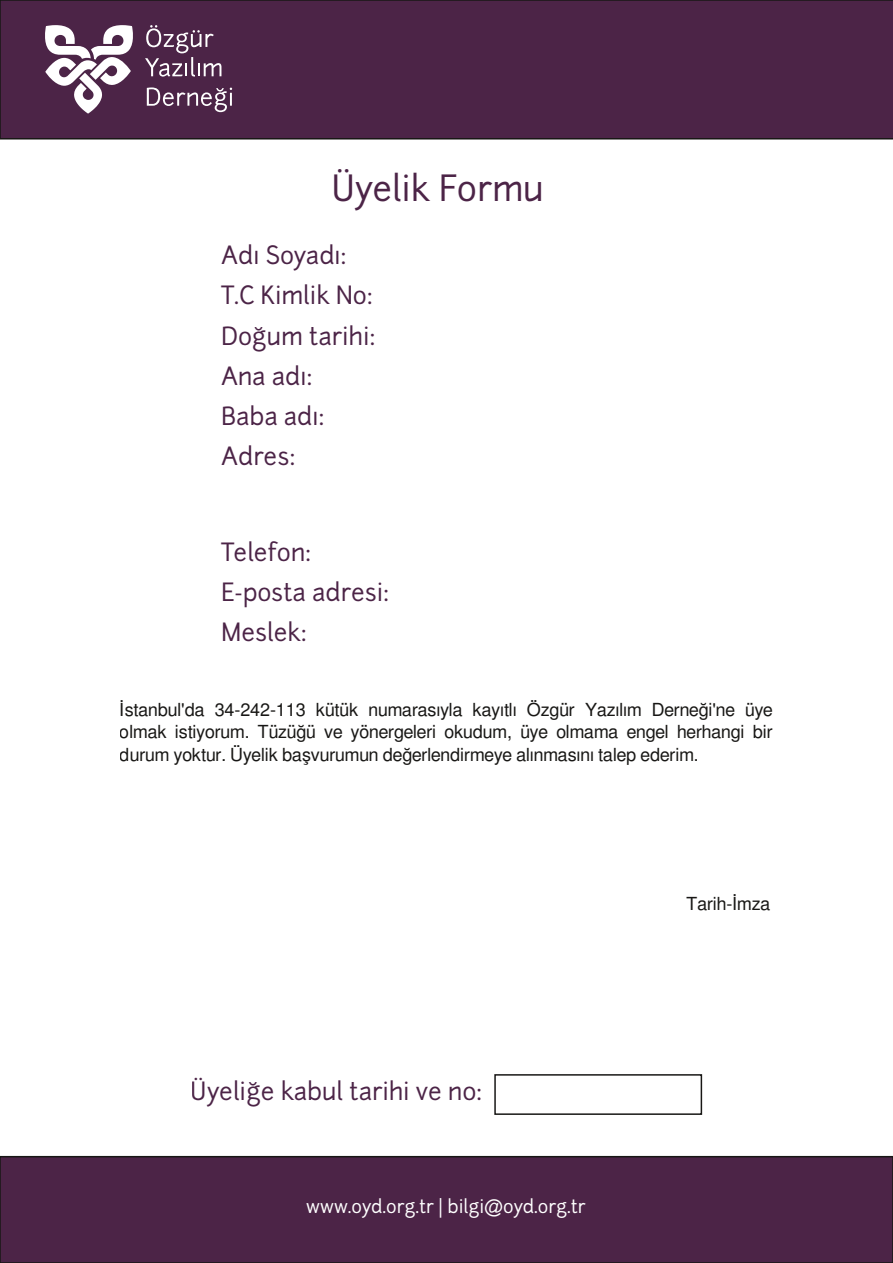
<style>
.page{position:relative;width:893px;height:1263px;background:#fff}
.page>*{position:absolute;margin:0;border:0;box-sizing:border-box;transform-origin:0 0}
.t1{font:34.5px "Junction";letter-spacing:-.005em;color:#4c2447}
.t2{font:24px/40.2px "Junction";letter-spacing:-.005em;color:#4c2447}
.t3{font:18px/22.5px "Free Sans";letter-spacing:-.005em;color:#181715;text-align:justify}
.t4{font:18px "Junction";letter-spacing:-.005em;color:#fff}
</style>
<div class="page">
<div style="left:0;top:0;width:893px;height:140px;background:#4c2447"></div>
<svg style="left:45px;top:25px;width:88px;height:89px"></svg>
<svg style="left:145px;top:25px;width:76px;height:52px;background:#6d4d69"></svg>
<svg style="left:147px;top:87px;width:85px;height:25px;background:#745570"></svg>
<div style="left:0;top:1157px;width:893px;height:106px;background:#4c2447"></div>
<div style="left:0;top:1156px;width:893px;height:107px;border:2px solid #181715"></div>
<div style="left:494px;top:1074px;width:208px;height:41px;border:2px solid #181715"></div>
<h1 class="t1" style="left:332px;top:175px;width:214px">Üyelik Formu</h1>
<h2 class="t2" style="left:221px;top:238px;width:156px">Adı Soyadı:<br>T.C Kimlik No:<br>Doğum tarihi:<br>Ana adı:<br>Baba adı:<br>Adres:</h2>
<h2 class="t2" style="left:221px;top:535px;width:170px">Telefon:<br>E-posta adresi:<br>Meslek:</h2>
<p class="t3" style="left:120px;top:699px;width:655px">İstanbul'da 34-242-113 kütük numarasıyla kayıtlı Özgür Yazılım Derneği'ne üye olmak istiyorum. Tüzüğü ve yönergeleri okudum, üye olmama engel herhangi bir durum yoktur. Üyelik başvurumun değerlendirmeye alınmasını talep ederim.</p>
<h2 class="t2" style="left:191px;top:1073px;width:293px">Üyeliğe kabul tarihi ve no:</h2>
<p class="t4" style="left:306px;top:1199px;width:281px">www.oyd.org.tr | bilgi@oyd.org.tr</p>
<p class="t3" style="left:686px;top:893px;width:86px">Tarih-İmza</p>
</div>
